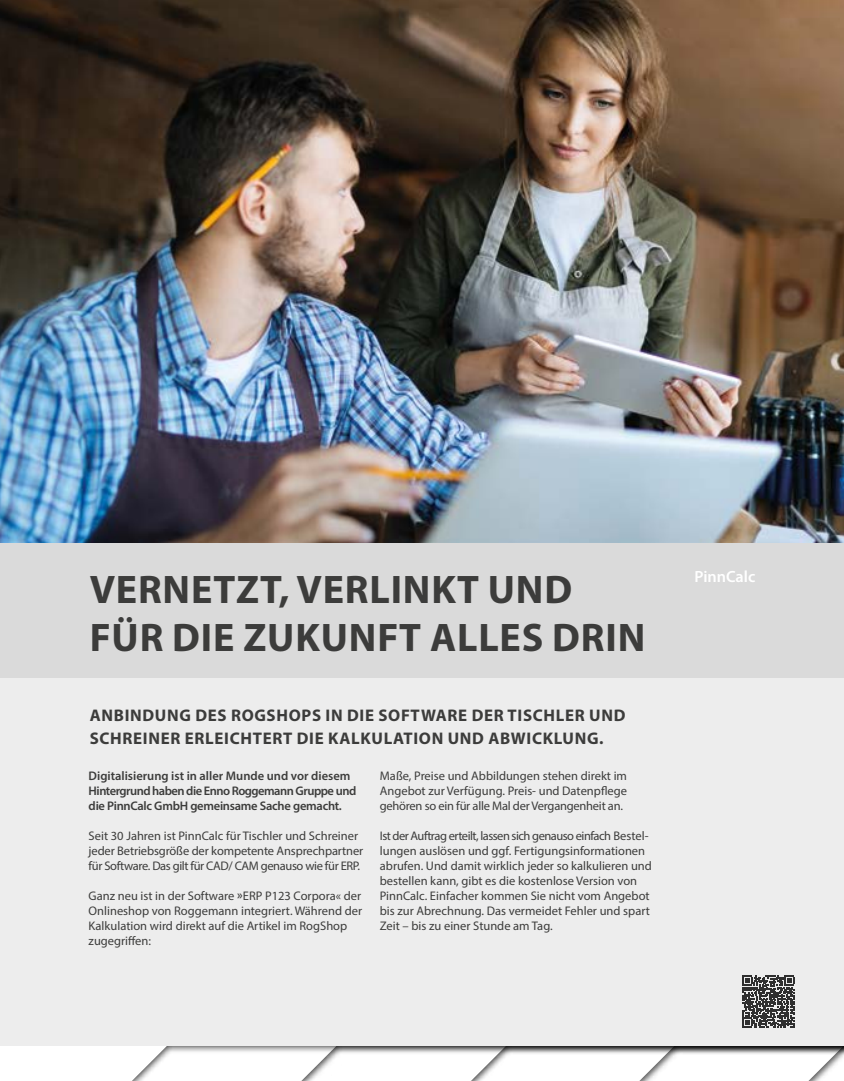
<style>
.page{position:relative;width:844px;height:1081px;background:#fff}
.page>*{position:absolute;margin:0;border:0;box-sizing:border-box;transform-origin:0 0}
.t1{font:700 40px/48px "Myriad Pro";letter-spacing:.02em;color:#3c3c3b}
.t2{font:700 16.88px/22.5px "Myriad Pro";letter-spacing:.04em;color:#3c3c3b}
.t3{font:600 16.25px "Myriad Pro";color:#fff}
.t4{font:12.5px/15px "Myriad Pro";color:#3c3c3b}
.t5{font:600 12.5px/15px "Myriad Pro";letter-spacing:-.02em;color:#3c3c3b}
.s1{font-weight:600}
</style>
<div class="page">
<svg style="left:0;top:1045px;width:843px;height:36px"></svg>
<div style="left:0;top:678px;width:843px;height:367px;background:#ededed"></div>
<div style="left:0;top:543px;width:843px;height:135px;background:#dadada"></div>
<img style="left:0;top:0;width:843px;height:543px">
<svg style="left:742px;top:977px;width:53px;height:51px"></svg>
<svg style="left:742px;top:975px;width:52px;height:52px"></svg>
<h1 class="t1" style="left:90px;top:564px;width:557px">VERNETZT, VERLINKT UND<br>FÜR DIE ZUKUNFT ALLES DRIN</h1>
<h3 class="t3" style="left:694px;top:566px;width:62px">PinnCalc</h3>
<h2 class="t2" style="left:90px;top:703px;width:537px">ANBINDUNG DES ROGSHOPS IN DIE SOFTWARE DER TISCHLER UND<br>SCHREINER ERLEICHTERT DIE KALKULATION UND ABWICKLUNG.</h2>
<p class="t5" style="left:89px;top:768px;width:269px">Digitalisierung ist in aller Munde und vor diesem<br>Hintergrund haben die Enno Roggemann Gruppe und die PinnCalc GmbH gemeinsame Sache gemacht.</p>
<p class="t4" style="left:89px;top:828px;width:276px">Seit 30 Jahren ist PinnCalc für Tischler und Schreiner jeder Betriebsgröße der kompetente Ansprechpartner für Software. Das gilt für CAD/ CAM genauso wie für ERP.</p>
<p class="t4" style="left:89px;top:888px;width:275px">Ganz neu ist in der Software <span class="s1">»</span>ERP P123 Corpora« der Onlineshop von Roggemann integriert. Während der Kalkulation wird direkt auf die Artikel im RogShop zugegriffen:</p>
<p class="t4" style="left:380px;top:768px;width:249px;text-align:justify">Maße, Preise und Abbildungen stehen direkt im Angebot zur Verfügung. Preis- und Datenpflege gehören so ein für alle Mal der Vergangenheit an.</p>
<p class="t4" style="left:380px;top:828px;width:273px">Ist der Auftrag erteilt, lassen sich genauso einfach Bestel&shy;lungen auslösen und ggf. Fertigungsinformationen abrufen. Und damit wirklich jeder so kalkulieren und bestellen kann, gibt es die kostenlose Version von PinnCalc. Einfacher kommen Sie nicht vom Angebot bis zur Abrechnung. Das vermeidet Fehler und spart Zeit – bis zu einer Stunde am Tag.</p>
</div>
